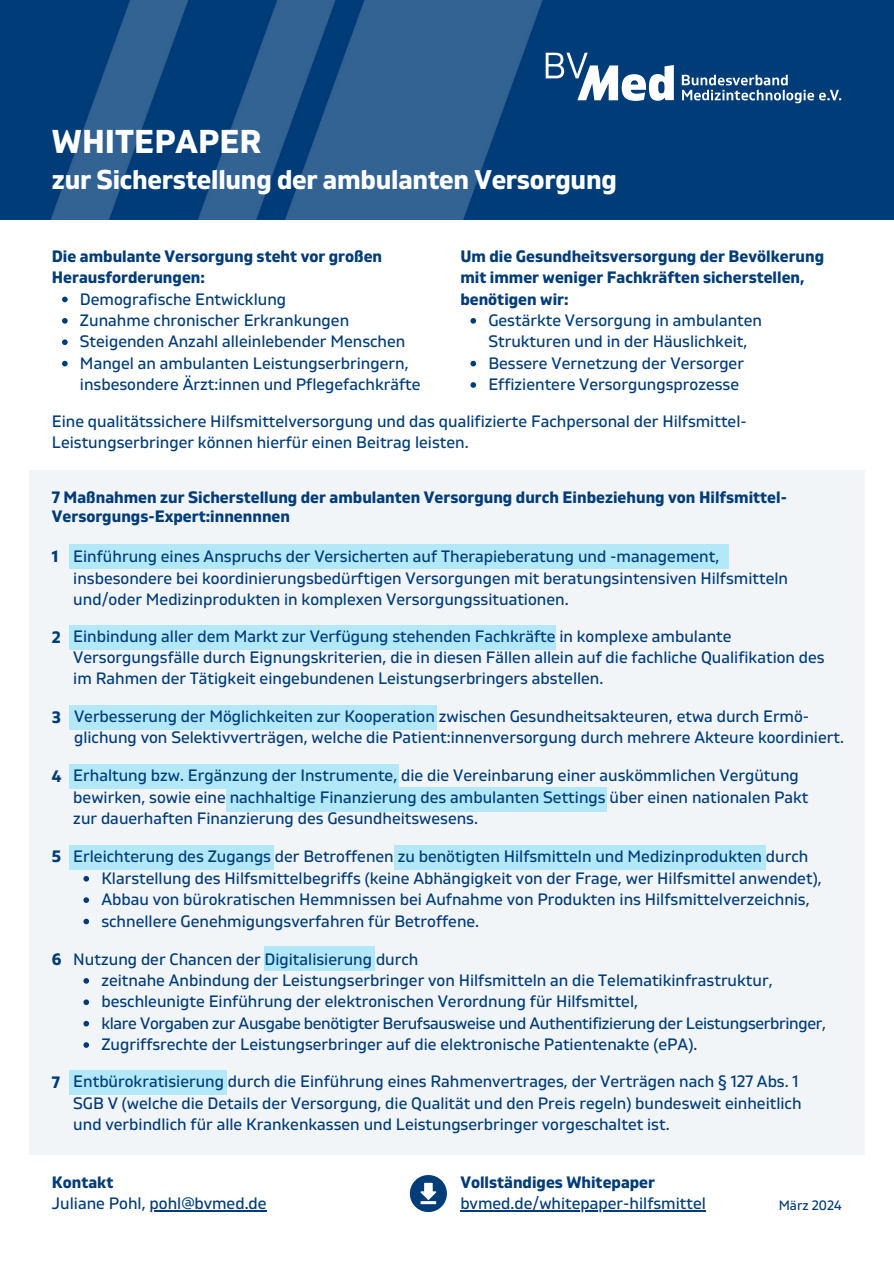
<style>
.page{position:relative;width:894px;height:1264px;background:#fff}
.page>*{position:absolute;margin:0;border:0;box-sizing:border-box;transform-origin:0 0}
.t1{font:700 33px "Gilam";color:#fff}
.t2{font:700 27px "Gilam";letter-spacing:-.01em;color:#fff}
.t3{font:16.5px/21.3px "Gilam";color:#003c78}
.t4{font:700 16.5px/21.3px "Gilam";color:#003c78}
.t5{font:16.5px "Gilam";letter-spacing:-.02em;color:#003c78}
.t6{font:13.5px "Gilam";color:#003c78}
.s1{font-weight:700}
</style>
<div class="page">
<img style="left:0;top:0;width:893px;height:219px">
<svg style="left:681px;top:75px;width:160px;height:28px;background:#406c99"></svg>
<svg style="left:545px;top:53px;width:128px;height:48px"></svg>
<hr style="left:460px;top:1210px;width:245px;height:1px;background:#003c78">
<hr style="left:149px;top:1210px;width:117px;height:1px;background:#003c78">
<svg style="left:62px;top:297px;width:6px;height:5px"></svg>
<svg style="left:62px;top:318px;width:6px;height:6px"></svg>
<svg style="left:62px;top:339px;width:6px;height:6px"></svg>
<svg style="left:62px;top:361px;width:6px;height:5px"></svg>
<svg style="left:470px;top:318px;width:6px;height:6px"></svg>
<svg style="left:470px;top:361px;width:6px;height:5px"></svg>
<svg style="left:470px;top:382px;width:6px;height:6px"></svg>
<div style="left:29px;top:470px;width:835px;height:684px;background:#f2f5f8"></div>
<div style="left:69px;top:763px;width:329px;height:25px;background:#b2e8f7"></div>
<div style="left:69px;top:544px;width:659px;height:25px;background:#b2e8f7"></div>
<div style="left:69px;top:625px;width:486px;height:25px;background:#b2e8f7"></div>
<div style="left:69px;top:705px;width:368px;height:25px;background:#b2e8f7"></div>
<div style="left:227px;top:787px;width:379px;height:24px;background:#b2e8f7"></div>
<svg style="left:410px;top:1175px;width:37px;height:36px"></svg>
<div style="left:69px;top:845px;width:205px;height:24px;background:#b2e8f7"></div>
<div style="left:394px;top:845px;width:371px;height:24px;background:#b2e8f7"></div>
<svg style="left:83px;top:876px;width:6px;height:5px"></svg>
<svg style="left:83px;top:897px;width:6px;height:6px"></svg>
<svg style="left:83px;top:918px;width:6px;height:6px"></svg>
<div style="left:264px;top:946px;width:110px;height:25px;background:#b2e8f7"></div>
<svg style="left:83px;top:978px;width:6px;height:5px"></svg>
<svg style="left:83px;top:999px;width:6px;height:6px"></svg>
<svg style="left:83px;top:1020px;width:6px;height:6px"></svg>
<svg style="left:83px;top:1042px;width:6px;height:5px"></svg>
<div style="left:69px;top:1069px;width:158px;height:25px;background:#b2e8f7"></div>
<p class="t1" style="left:52px;top:122px;width:211px">WHITEPAPER</p>
<p class="t2" style="left:52px;top:164px;width:566px">zur Sicherstellung der ambulanten Versorgung</p>
<h3 class="t4" style="left:460px;top:246px;width:365px">Um die Gesundheitsversorgung der Bevölkerung mit immer weniger Fachkräften sicherstellen, benötigen wir:</h3>
<h3 class="t3" style="left:488px;top:310px;width:275px">Gestärkte Versorgung in ambulanten<br>Strukturen und in der Häuslichkeit,</h3>
<p class="t3" style="left:488px;top:353px;width:257px">Bessere Vernetzung der Versorger</p>
<h3 class="t3" style="left:488px;top:374px;width:252px">Effizientere Versorgungsprozesse</h3>
<p class="t3" style="left:52px;top:411px;width:696px">Eine qualitätssichere Hilfsmittelversorgung und das qualifizierte Fachpersonal der Hilfsmittel-<br>Leistungserbringer können hierfür einen Beitrag leisten.</p>
<h3 class="t4" style="left:52px;top:488px;width:736px;line-height:19.2px">7 Maßnahmen zur Sicherstellung der ambulanten Versorgung durch Einbeziehung von Hilfsmittel-<br>Versorgungs-Expert:innennnen</h3>
<p class="t3" style="left:73px;top:546px;width:716px">Einführung eines Anspruchs der Versicherten auf Therapieberatung und -management, insbesondere bei koordinierungsbedürftigen Versorgungen mit beratungsintensiven Hilfsmitteln und/oder Medizinprodukten in komplexen Versorgungssituationen.</p>
<p class="t4" style="left:52px;top:246px;width:331px">Die ambulante Versorgung steht vor großen<br>Herausforderungen:</p>
<p class="t3" style="left:80px;top:289px;width:208px">Demografische Entwicklung</p>
<h3 class="t3" style="left:80px;top:310px;width:271px">Zunahme chronischer Erkrankungen</h3>
<p class="t3" style="left:80px;top:331px;width:327px">Steigenden Anzahl alleinlebender Menschen</p>
<p class="t3" style="left:80px;top:353px;width:342px">Mangel an ambulanten Leistungserbringern, insbesondere Ärzt:innen und Pflegefachkräfte</p>
<h3 class="t4" style="left:52px;top:546px;width:8px">1</h3>
<h3 class="t4" style="left:52px;top:626px;width:11px">2</h3>
<p class="t3" style="left:73px;top:626px;width:752px">Einbindung aller dem Markt zur Verfügung stehenden Fachkräfte in komplexe ambulante<br>Versorgungsfälle durch Eignungskriterien, die in diesen Fällen allein auf die fachliche Qualifikation des im Rahmen der Tätigkeit eingebundenen Leistungserbringers abstellen.</p>
<h3 class="t4" style="left:52px;top:707px;width:11px">3</h3>
<p class="t3" style="left:74px;top:706px;width:771px">Verbesserung der Möglichkeiten zur Kooperation zwischen Gesundheitsakteuren, etwa durch Ermö&shy;glichung von Selektivverträgen, welche die Patient:innenversorgung durch mehrere Akteure koordiniert.</p>
<p class="t4" style="left:52px;top:766px;width:11px">4</p>
<p class="t3" style="left:73px;top:765px;width:736px">Erhaltung bzw. Ergänzung der Instrumente, die die Vereinbarung einer auskömmlichen Vergütung bewirken, sowie eine nachhaltige Finanzierung des ambulanten Settings über einen nationalen Pakt zur dauerhaften Finanzierung des Gesundheitswesens.</p>
<p class="t4" style="left:52px;top:846px;width:11px">5</p>
<p class="t3" style="left:73px;top:846px;width:736px">Erleichterung des Zugangs der Betroffenen zu benötigten Hilfsmitteln und Medizinprodukten durch</p>
<p class="t3" style="left:101px;top:868px;width:721px">Klarstellung des Hilfsmittelbegriffs (keine Abhängigkeit von der Frage, wer Hilfsmittel anwendet),</p>
<h3 class="t3" style="left:101px;top:889px;width:709px">Abbau von bürokratischen Hemmnissen bei Aufnahme von Produkten ins Hilfsmittelverzeichnis,</h3>
<p class="t3" style="left:101px;top:910px;width:379px">schnellere Genehmigungsverfahren für Betroffene.</p>
<p class="t4" style="left:52px;top:948px;width:11px">6</p>
<p class="t3" style="left:73px;top:948px;width:346px">Nutzung der Chancen der Digitalisierung durch</p>
<p class="t3" style="left:101px;top:970px;width:672px">zeitnahe Anbindung der Leistungserbringer von Hilfsmitteln an die Telematikinfrastruktur,</p>
<p class="t3" style="left:101px;top:991px;width:538px">beschleunigte Einführung der elektronischen Verordnung für Hilfsmittel,</p>
<h3 class="t5" style="left:101px;top:1013px;width:726px">klare Vorgaben zur Ausgabe benötigter Berufsausweise und Authentifizierung der Leistungserbringer,</h3>
<h3 class="t3" style="left:101px;top:1034px;width:597px">Zugriffsrechte der Leistungserbringer auf die elektronische Patientenakte (ePA).</h3>
<p class="t4" style="left:52px;top:1072px;width:10px">7</p>
<h3 class="t3" style="left:73px;top:1071px;width:729px">Entbürokratisierung durch die Einführung eines Rahmenvertrages, der Verträgen nach § 127 Abs. 1<br>SGB V (welche die Details der Versorgung, die Qualität und den Preis regeln) bundesweit einheitlich und verbindlich für alle Krankenkassen und Leistungserbringer vorgeschaltet ist.</h3>
<h2 class="t3" style="left:52px;top:1172px;width:216px"><span class="s1">Kontakt<br></span>Juliane Pohl, pohl@bvmed.de</h2>
<p class="t4" style="left:460px;top:1172px;width:196px">Vollständiges Whitepaper</p>
<h1 class="t3" style="left:460px;top:1193px;width:247px">bvmed.de/whitepaper-hilfsmittel</h1>
<p class="t6" style="left:778px;top:1197px;width:65px">März 2024</p>
</div>
